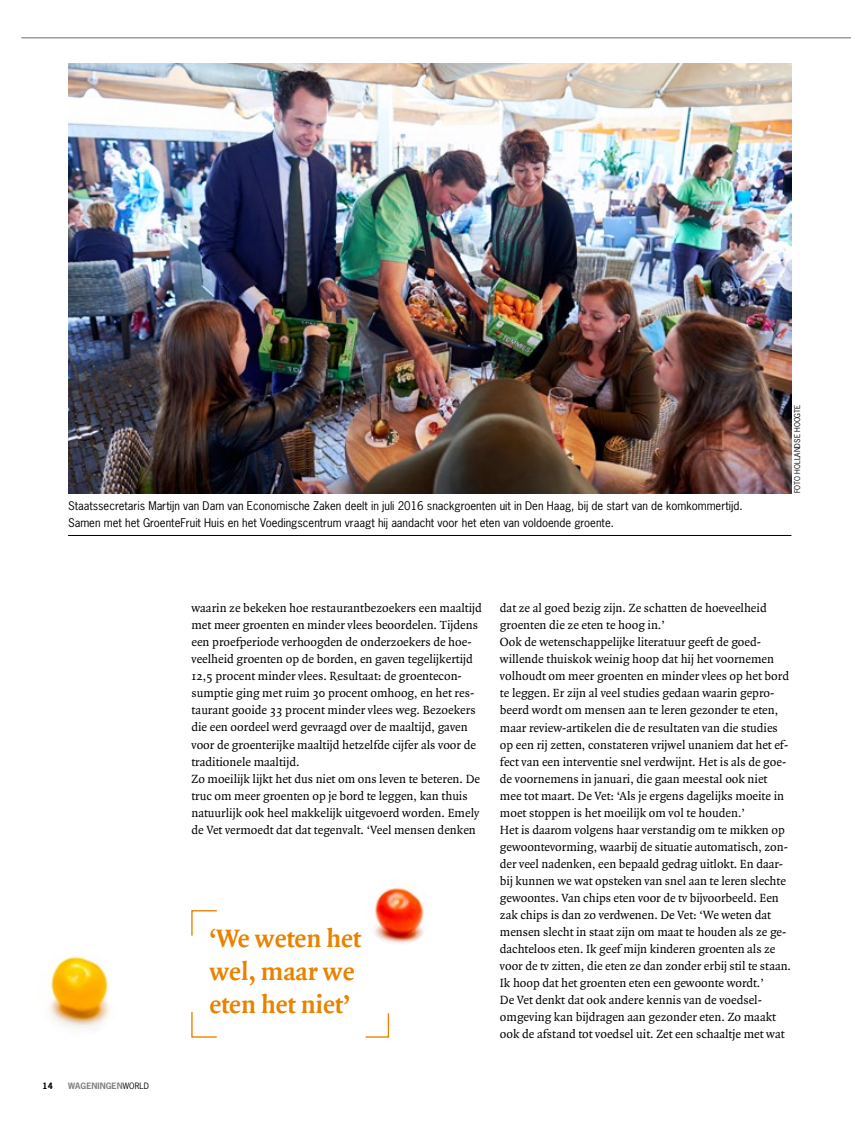
<style>
.page{position:relative;width:851px;height:1127px;background:#fff}
.page>*{position:absolute;margin:0;border:0;box-sizing:border-box;transform-origin:0 0}
.t1{font:700 27px/33px "Quadraat OT";color:#e88301}
.t2{font:12.75px/17px "Quadraat OT";color:#000}
.t3{font:11.25px/17px "News Gothic Std";color:#000}
.t4{font:700 8.25px "News Gothic Std";letter-spacing:.01em;color:#818383}
.t5{font:700 8.25px "News Gothic Std";color:#000}
.t6{font:7.5px "News Gothic Std";color:#000}
.s1{font-weight:400;color:#000}
</style>
<div class="page">
<svg style="left:191px;top:1012px;width:26px;height:26px"></svg>
<svg style="left:191px;top:910px;width:26px;height:26px"></svg>
<svg style="left:365px;top:1013px;width:25px;height:25px"></svg>
<img style="left:68px;top:64px;width:723px;height:429px">
<hr style="left:68px;top:535px;width:723px;height:1px;background:#000">
<img style="left:365px;top:886px;width:60px;height:58px">
<img style="left:48px;top:955px;width:62px;height:75px">
<svg style="left:21px;top:37px;width:829px;height:2px"></svg>
<p class="t3" style="left:68px;top:497px;width:676px">Staatssecretaris Martijn van Dam van Economische Zaken deelt in juli 2016 snackgroenten uit in Den Haag, bij de start van de komkommertijd.<br>Samen met het GroenteFruit Huis en het Voedingscentrum vraagt hij aandacht voor het eten van voldoende groente.</p>
<p class="t6" style="left:792px;top:493px;width:90px;rotate:-90deg">FOTO HOLLANDSE HOOGTE</p>
<p class="t5" style="left:43px;top:1080px;width:12px">14</p>
<p class="t4" style="left:68px;top:1080px;width:82px">WAGENINGEN<span class="s1">WORLD</span></p>
<p class="t2" style="left:191px;top:600px;width:292px">waarin ze bekeken hoe restaurantbezoekers een maaltijd met meer groenten en minder vlees beoordelen. Tijdens een proefperiode verhoogden de onderzoekers de hoe&shy;veelheid groenten op de borden, en gaven tegelijkertijd 12,5 procent minder vlees. Resultaat: de groentecon&shy;sumptie ging met ruim 30 procent omhoog, en het res&shy;taurant gooide 33 procent minder vlees weg. Bezoekers die een oordeel werd gevraagd over de maaltijd, gaven voor de groenterijke maaltijd hetzelfde cijfer als voor de traditionele maaltijd.<br>Zo moeilijk lijkt het dus niet om ons leven te beteren. De truc om meer groenten op je bord te leggen, kan thuis natuurlijk ook heel makkelijk uitgevoerd worden. Emely de Vet vermoedt dat dat tegenvalt. ‘Veel mensen denken</p>
<p class="t2" style="left:500px;top:600px;width:293px">dat ze al goed bezig zijn. Ze schatten de hoeveelheid groenten die ze eten te hoog in.’<br>Ook de wetenschappelijke literatuur geeft de goed&shy;willende thuiskok weinig hoop dat hij het voornemen volhoudt om meer groenten en minder vlees op het bord te leggen. Er zijn al veel studies gedaan waarin gepro&shy;beerd wordt om mensen aan te leren gezonder te eten, maar review-artikelen die de resultaten van die studies op een rij zetten, constateren vrijwel unaniem dat het ef&shy;fect van een interventie snel verdwijnt. Het is als de goe&shy;de voornemens in januari, die gaan meestal ook niet mee tot maart. De Vet: ‘Als je ergens dagelijks moeite in moet stoppen is het moeilijk om vol te houden.’<br>Het is daarom volgens haar verstandig om te mikken op gewoontevorming, waarbij de situatie automatisch, zon&shy;der veel nadenken, een bepaald gedrag uitlokt. En daar&shy;bij kunnen we wat opsteken van snel aan te leren slechte gewoontes. Van chips eten voor de tv bijvoorbeeld. Een zak chips is dan zo verdwenen. De Vet: ‘We weten dat mensen slecht in staat zijn om maat te houden als ze ge&shy;dachteloos eten. Ik geef mijn kinderen groenten als ze voor de tv zitten, die eten ze dan zonder erbij stil te staan.<br>Ik hoop dat het groenten eten een gewoonte wordt.’<br>De Vet denkt dat ook andere kennis van de voedsel&shy;omgeving kan bijdragen aan gezonder eten. Zo maakt ook de afstand tot voedsel uit. Zet een schaaltje met wat</p>
<h1 class="t1" style="left:209px;top:922px;width:153px">‘We weten het wel, maar we eten het niet’</h1>
</div>
